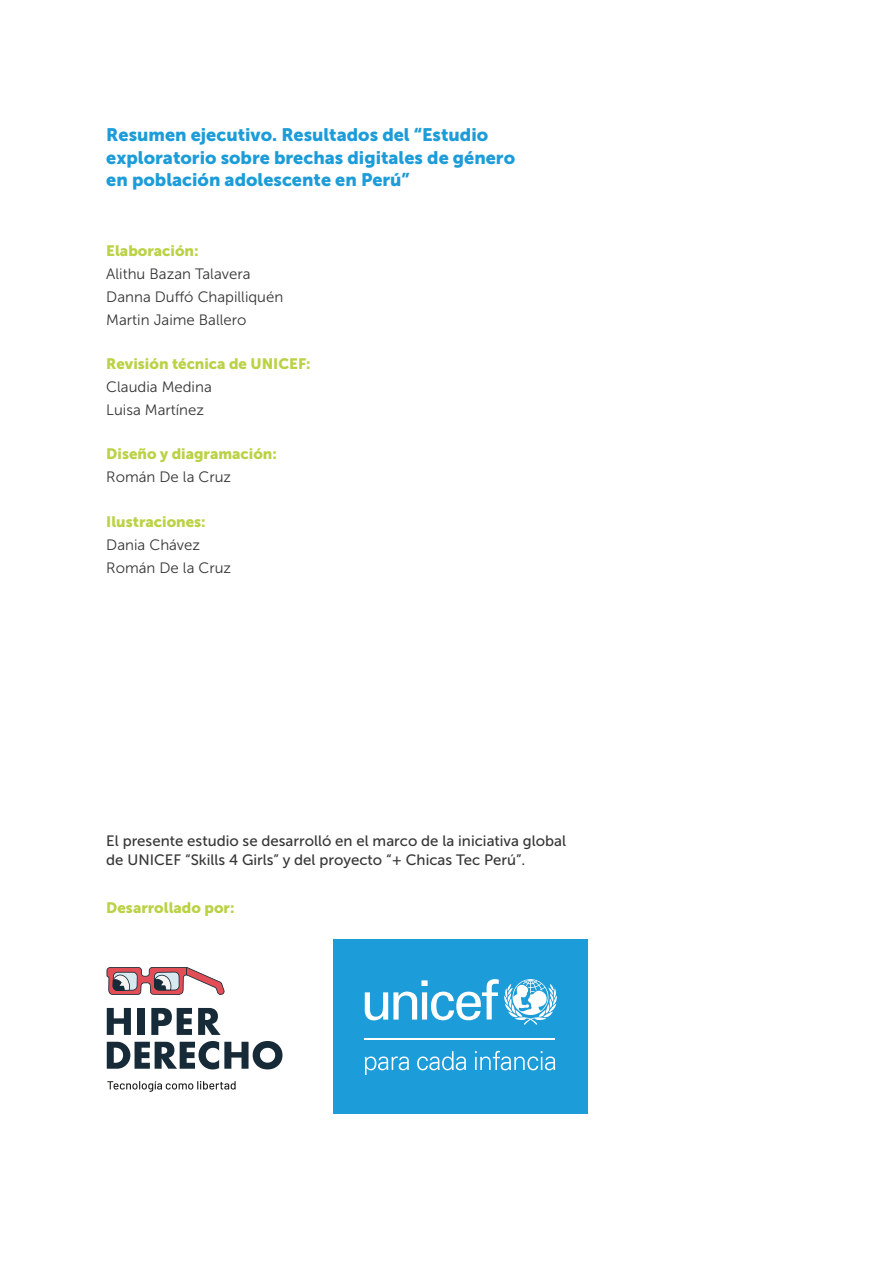
<style>
.page{position:relative;width:893px;height:1263px;background:#fff}
.page>*{position:absolute;margin:0;border:0;box-sizing:border-box;transform-origin:0 0}
.CI-P-Legal-Titulo{font:18px/22.5px "Museo Sans 900";color:#1c9cd8}
.CI-P-Legal{font:15px "Museo Sans 300";color:#373636}
.t1{font:15px/18.8px "Museo Sans 500";color:#373636}
.CI-P-Legal-Sub{font:15px "Museo Sans 900";color:#bbd146}
</style>
<div class="page">
<svg style="left:107px;top:1008px;width:24px;height:27px"></svg>
<div style="left:138px;top:1008px;width:7px;height:27px;background:#162a37"></div>
<svg style="left:151px;top:1008px;width:41px;height:27px"></svg>
<svg style="left:198px;top:1008px;width:23px;height:27px"></svg>
<svg style="left:107px;top:1041px;width:175px;height:28px"></svg>
<svg style="left:107px;top:967px;width:118px;height:28px"></svg>
<svg style="left:107px;top:1081px;width:129px;height:11px"></svg>
<div style="left:334px;top:940px;width:254px;height:174px;background:#1c9cd8"></div>
<svg style="left:365px;top:979px;width:192px;height:46px"></svg>
<hr style="left:365px;top:1038px;width:190px;height:1px;background:#fff">
<svg style="left:365px;top:1056px;width:44px;height:19px"></svg>
<svg style="left:417px;top:1051px;width:49px;height:19px"></svg>
<svg style="left:475px;top:1051px;width:80px;height:19px"></svg>
<p class="CI-P-Legal-Titulo" style="left:106px;top:123px;width:410px">Resumen ejecutivo. Resultados del “Estudio exploratorio sobre brechas digitales de género en población adolescente en Perú”</p>
<p class="CI-P-Legal-Sub" style="left:106px;top:242px;width:94px">Elaboración:</p>
<p class="CI-P-Legal" style="left:106px;top:266px;width:146px">Alithu Bazan Talavera</p>
<p class="CI-P-Legal" style="left:106px;top:289px;width:179px">Danna Duffó Chapilliquén</p>
<p class="CI-P-Legal" style="left:106px;top:312px;width:142px">Martin Jaime Ballero</p>
<p class="CI-P-Legal-Sub" style="left:106px;top:355px;width:206px">Revisión técnica de UNICEF:</p>
<p class="CI-P-Legal" style="left:106px;top:379px;width:107px">Claudia Medina</p>
<p class="CI-P-Legal" style="left:106px;top:402px;width:99px">Luisa Martínez</p>
<p class="CI-P-Legal-Sub" style="left:106px;top:446px;width:172px">Diseño y diagramación:</p>
<p class="CI-P-Legal" style="left:106px;top:469px;width:126px">Román De la Cruz</p>
<p class="CI-P-Legal-Sub" style="left:106px;top:513px;width:101px">Ilustraciones:</p>
<p class="CI-P-Legal" style="left:106px;top:536px;width:95px">Dania Chávez</p>
<p class="CI-P-Legal" style="left:106px;top:559px;width:126px">Román De la Cruz</p>
<p class="t1" style="left:106px;top:832px;width:461px">El presente estudio se desarrolló en el marco de la iniciativa global de UNICEF “Skills 4 Girls” y del proyecto “+ Chicas Tec Perú”.</p>
<p class="CI-P-Legal-Sub" style="left:106px;top:899px;width:130px">Desarrollado por:</p>
</div>
